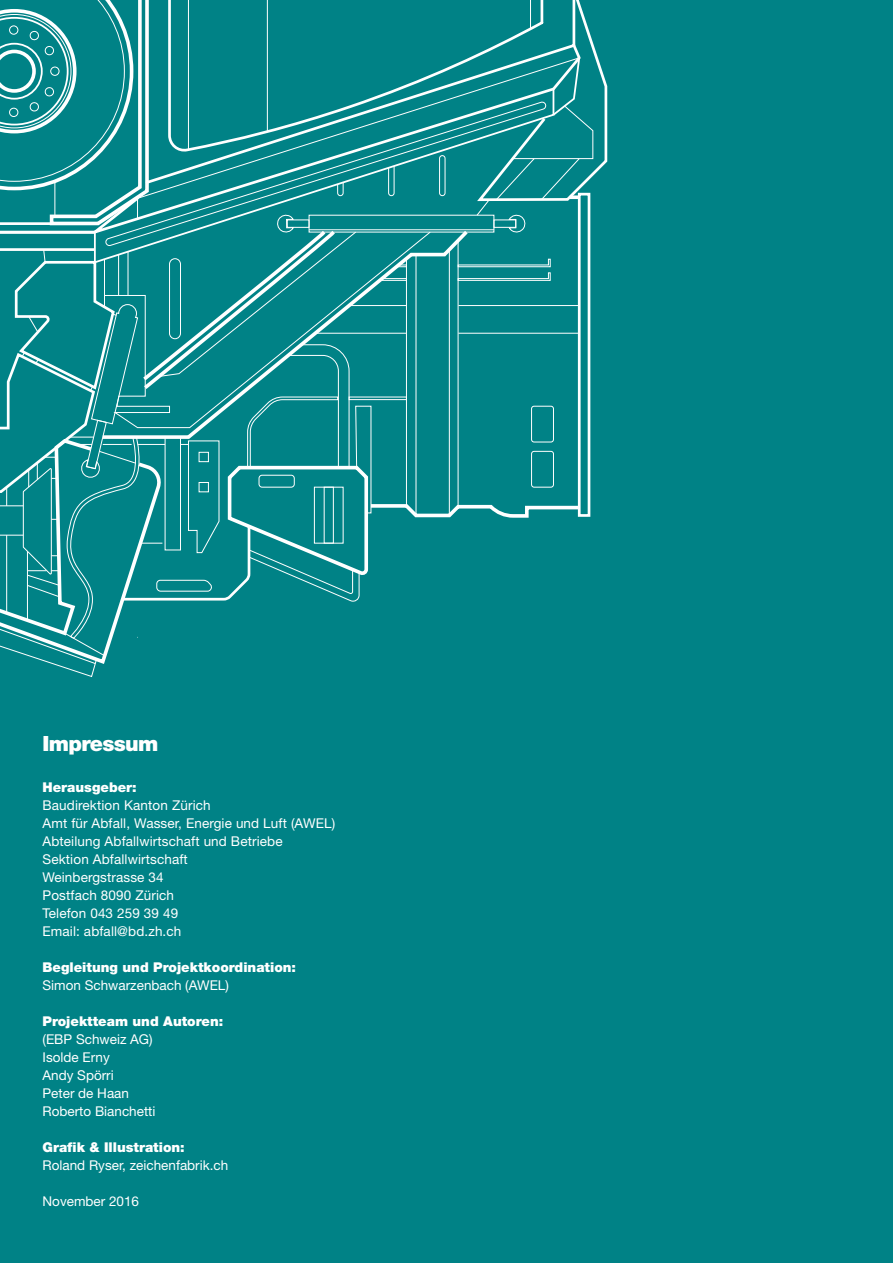
<style>
.page{position:relative;width:893px;height:1263px;background:#008286}
.page>*{position:absolute;margin:0;border:0;box-sizing:border-box;transform-origin:0 0}
.t1{font:900 21px "Helvetica Neue";letter-spacing:-.03em;color:#fff}
.t2{font:13.5px/18px "Helvetica Neue";letter-spacing:.01em;color:#fff}
.t3{font:900 13.5px "Helvetica Neue";color:#fff}
</style>
<div class="page">
<svg style="left:0;top:0;width:608px;height:677px"></svg>
<hr style="left:267px;top:0;width:1px;height:132px;background:#fff">
<hr style="left:188px;top:0;width:1px;height:150px;background:#fff">
<h1 class="t1" style="left:43px;top:731px;width:117px">Impressum</h1>
<p class="t3" style="left:43px;top:779px;width:96px">Herausgeber:</p>
<p class="t2" style="left:43px;top:796px;width:294px">Baudirektion Kanton Zürich<br>Amt für Abfall, Wasser, Energie und Luft (AWEL)<br>Abteilung Abfallwirtschaft und Betriebe<br>Sektion Abfallwirtschaft<br>Weinbergstrasse 34<br>Postfach 8090 Zürich<br>Telefon 043 259 39 49<br>Email: abfall@bd.zh.ch</p>
<p class="t3" style="left:43px;top:959px;width:255px">Begleitung und Projektkoordination:</p>
<p class="t2" style="left:43px;top:976px;width:188px">Simon Schwarzenbach (AWEL)</p>
<p class="t3" style="left:43px;top:1013px;width:182px">Projektteam und Autoren:</p>
<p class="t2" style="left:43px;top:1030px;width:115px">(EBP Schweiz AG)<br>Isolde Erny<br>Andy Spörri<br>Peter de Haan<br>Roberto Bianchetti</p>
<p class="t3" style="left:43px;top:1139px;width:144px">Grafik &amp; Illustration:</p>
<p class="t2" style="left:43px;top:1156px;width:187px">Roland Ryser, zeichenfabrik.ch</p>
<p class="t2" style="left:43px;top:1192px;width:98px">November 2016</p>
</div>
